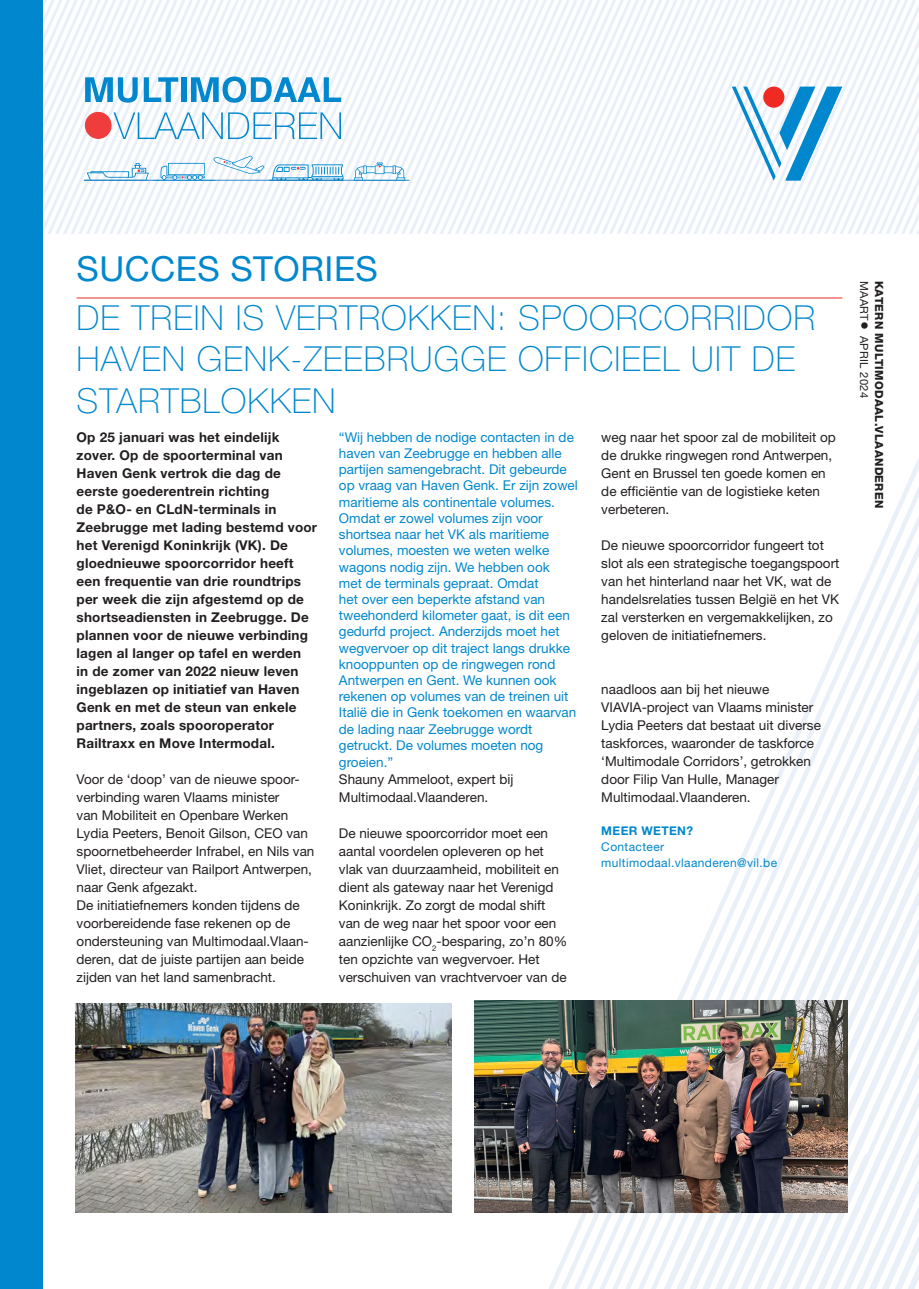
<style>
.page{position:relative;width:919px;height:1289px;background:#fff}
.page>*{position:absolute;margin:0;border:0;box-sizing:border-box;transform-origin:0 0}
.T1{font:100 34.5px/41.4px "Helvetica Neue LT Std";letter-spacing:.03em;color:#0087cd}
.T1_header{font:34.5px "Helvetica Neue LT Std";letter-spacing:.015em;color:#0087cd}
.body{font:13.5px/18px "Helvetica Neue LT Std";color:#231f20}
.T2{font:13.5px/16.2px "Helvetica Neue LT Std";color:#0087cd}
.Inleiding{font:700 13.5px/18px "Helvetica Neue LT Std";letter-spacing:.015em;color:#231f20}
.meer_weten_contact{font:12px "Helvetica Neue LT Std";letter-spacing:.03em;color:#0087cd}
.meer_weten{font:700 12px "Helvetica Neue LT Std";letter-spacing:.03em;color:#0087cd}
.t1{font:800 11.25px "Helvetica Neue LT Std";letter-spacing:.03em;color:#231f20}
.t2{font:11.25px "Helvetica Neue LT Std";letter-spacing:.03em;color:#231f20}
.s1{font-size:18px}
</style>
<div class="page">
<img style="left:43px;top:0;width:875px;height:234px">
<svg style="left:731px;top:87px;width:111px;height:94px"></svg>
<div style="left:763px;top:87px;width:21px;height:21px;background:#ee2a23;border-radius:50%"></div>
<div style="left:0;top:0;width:43px;height:1288px;background:#0087cd"></div>
<div style="left:85px;top:112px;width:27px;height:27px;background:#ee3d3c;border-radius:50%"></div>
<svg style="left:113px;top:112px;width:228px;height:27px"></svg>
<svg style="left:85px;top:77px;width:53px;height:26px"></svg>
<svg style="left:144px;top:77px;width:34px;height:25px"></svg>
<div style="left:181px;top:77px;width:5px;height:25px;background:#0087cd"></div>
<svg style="left:191px;top:77px;width:150px;height:26px"></svg>
<hr style="left:84px;top:180px;width:325px;height:1px;background:#227dc0">
<svg style="left:353px;top:162px;width:52px;height:19px"></svg>
<svg style="left:84px;top:156px;width:260px;height:25px"></svg>
<hr style="left:77px;top:298px;width:765px;height:1px;background:#ee2a23">
<svg style="left:547px;top:460px;width:371px;height:828px"></svg>
<img style="left:76px;top:1003px;width:375px;height:209px">
<img style="left:474px;top:1000px;width:373px;height:212px">
<p class="T1_header" style="left:77px;top:248px;width:303px">SUCCES STORIES</p>
<p class="T1" style="left:77px;top:297px;width:740px">DE TREIN IS VERTROKKEN: SPOORCORRIDOR<br>HAVEN GENK-ZEEBRUGGE OFFICIEEL UIT DE<br>STARTBLOKKEN</p>
<p class="Inleiding" style="left:77px;top:428px;width:242px">Op 25 januari was het eindelijk zover. Op de spoorterminal van<br>Haven Genk vertrok die dag de eerste goederentrein richting<br>de P&amp;O- en CLdN-terminals in<br>Zeebrugge met lading bestemd voor het Verenigd Koninkrijk (VK). De gloednieuwe spoorcorridor heeft een frequentie van drie roundtrips per week die zijn afgestemd op de shortseadiensten in Zeebrugge. De plannen voor de nieuwe verbinding lagen al langer op tafel en werden<br>in de zomer van 2022 nieuw leven ingeblazen op initiatief van Haven<br>Genk en met de steun van enkele partners, zoals spooroperator<br>Railtraxx en Move Intermodal.</p>
<p class="body" style="left:77px;top:770px;width:239px">Voor de ‘doop’ van de nieuwe spoor&shy;verbinding waren Vlaams minister<br>van Mobiliteit en Openbare Werken Lydia Peeters, Benoit Gilson, CEO van spoornetbeheerder Infrabel, en Nils van Vliet, directeur van Railport Antwerpen, naar Genk afgezakt.</p>
<p class="body" style="left:77px;top:896px;width:234px">De initiatiefnemers konden tijdens de voorbereidende fase rekenen op de ondersteuning van Multimodaal.Vlaan&shy;deren, dat de juiste partijen aan beide zijden van het land samenbracht.</p>
<p class="T2" style="left:339px;top:429px;width:240px">“Wij hebben de nodige contacten in de haven van Zeebrugge en hebben alle partijen samengebracht. Dit gebeurde op vraag van Haven Genk. Er zijn zowel maritieme als continentale volumes.<br>Omdat er zowel volumes zijn voor shortsea naar het VK als maritieme volumes, moesten we weten welke wagons nodig zijn. We hebben ook<br>met de terminals gepraat. Omdat<br>het over een beperkte afstand van tweehonderd kilometer gaat, is dit een gedurfd project. Anderzijds moet het wegvervoer op dit traject langs drukke knooppunten op de ringwegen rond Antwerpen en Gent. We kunnen ook rekenen op volumes van de treinen uit Italië die in Genk toekomen en waarvan de lading naar Zeebrugge wordt getruckt. De volumes moeten nog groeien.”</p>
<p class="body" style="left:339px;top:770px;width:176px">Shauny Ammeloot, expert bij</p>
<p class="body" style="left:339px;top:788px;width:151px">Multimodaal.Vlaanderen.</p>
<p class="body" style="left:339px;top:824px;width:230px">De nieuwe spoorcorridor moet een aantal voordelen opleveren op het vlak van duurzaamheid, mobiliteit en dient als gateway naar het Verenigd Koninkrijk. Zo zorgt de modal shift van de weg naar het spoor voor een aanzienlijke CO<sub>2</sub>-besparing, zo’n 80% ten opzichte van wegvervoer. Het verschuiven van vrachtvervoer van de</p>
<p class="body" style="left:601px;top:428px;width:236px">weg naar het spoor zal de mobiliteit op de drukke ringwegen rond Antwerpen,<br>Gent en Brussel ten goede komen en de efficiëntie van de logistieke keten verbeteren.</p>
<p class="body" style="left:601px;top:536px;width:240px">De nieuwe spoorcorridor fungeert tot slot als een strategische toegangspoort van het hinterland naar het VK, wat de handelsrelaties tussen België en het VK zal versterken en vergemakkelijken, zo geloven de initiatiefnemers.</p>
<p class="body" style="left:601px;top:680px;width:170px">naadloos aan bij het nieuwe</p>
<p class="body" style="left:601px;top:698px;width:221px">VIAVIA-project van Vlaams minister Lydia Peeters dat bestaat uit diverse taskforces, waaronder de taskforce ‘Multimodale Corridors’, getrokken door Filip Van Hulle, Manager</p>
<p class="body" style="left:601px;top:788px;width:151px">Multimodaal.Vlaanderen.</p>
<p class="meer_weten" style="left:601px;top:823px;width:93px">MEER WETEN?</p>
<p class="meer_weten_contact" style="left:601px;top:839px;width:64px">Contacteer</p>
<p class="meer_weten_contact" style="left:601px;top:855px;width:177px">multimodaal.vlaanderen@vil.be</p>
<p class="t2" style="left:870px;top:281px;width:119px;rotate:90deg">MAART<span class="s1">•</span> APRIL 2024</p>
<p class="t1" style="left:885px;top:281px;width:229px;rotate:90deg">KATERN MULTIMODAAL.VLAANDEREN</p>
</div>
